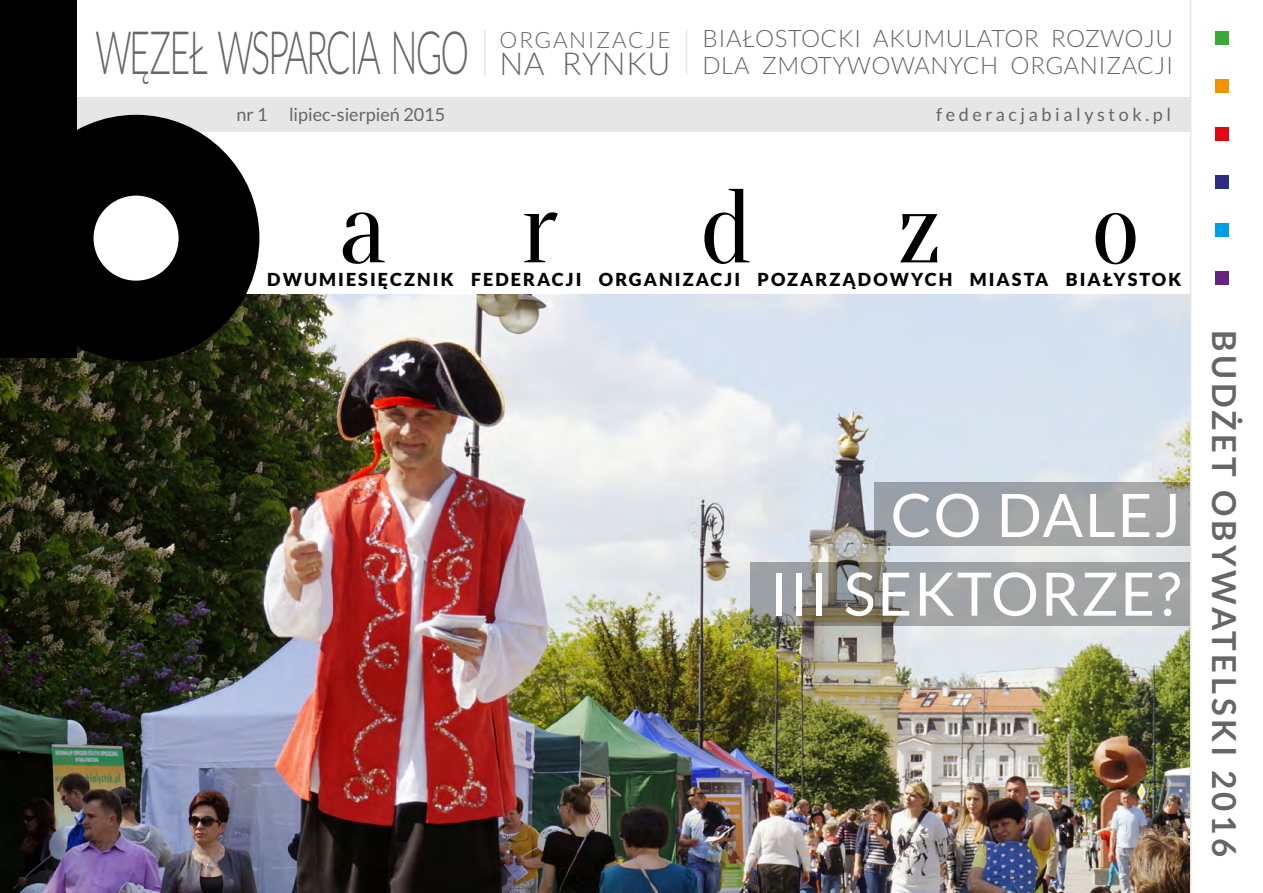
<style>
.page{position:relative;width:1263px;height:893px;background:#fff}
.page>*{position:absolute;margin:0;border:0;box-sizing:border-box;transform-origin:0 0}
.t1{font:105px "Oranienbaum";color:#000}
.t2{font:60px/78.8px "Lato";letter-spacing:.03em;color:#fff;text-align:right}
.t3{font:300 59.7px "Lato";letter-spacing:-.06em;color:#666;scale:.6 1}
.t4{font:700 33px "Lato";letter-spacing:.11em;color:#666}
.t5{font:300 31.5px "Lato";letter-spacing:.02em;color:#666}
.t6{font:300 24px/27px "Lato";letter-spacing:.02em;color:#666}
.t7{font:300 22.5px "Lato";letter-spacing:.075em;color:#666}
.t8{font:700 18px "Lato";letter-spacing:.115em;color:#000}
.t9{font:18px "Lato";color:#666}
.t10{font:18px "Lato";letter-spacing:.19em;color:#666}
</style>
<div class="page">
<img style="left:0;top:293px;width:1190px;height:600px">
<div style="left:874px;top:482px;width:317px;height:64px;background:#a1a3a7"></div>
<svg style="left:750px;top:562px;width:440px;height:64px;background:#989a98"></svg>
<div style="left:77px;top:98px;width:1114px;height:34px;background:#e6e6e6"></div>
<div style="left:13px;top:115px;width:246px;height:246px;background:#000;border-radius:50%"></div>
<div style="left:0;top:0;width:77px;height:357px;background:#000"></div>
<div style="left:94px;top:196px;width:85px;height:85px;background:#fff;border-radius:50%"></div>
<div style="left:1216px;top:127px;width:13px;height:14px;background:#e30613"></div>
<div style="left:1216px;top:175px;width:13px;height:14px;background:#2d2e83"></div>
<div style="left:1216px;top:79px;width:13px;height:14px;background:#f39200"></div>
<div style="left:1216px;top:31px;width:13px;height:14px;background:#3aaa35"></div>
<div style="left:1216px;top:223px;width:13px;height:14px;background:#009fe3"></div>
<div style="left:1216px;top:271px;width:13px;height:14px;background:#662383"></div>
<hr style="left:1190px;top:0;width:1px;height:893px;background:#e6e6e6">
<hr style="left:686px;top:29px;width:1px;height:46px;background:#e6e6e6">
<hr style="left:484px;top:30px;width:1px;height:46px;background:#e6e6e6">
<h3 class="t3" style="left:96px;top:21px;width:624px">WĘZEŁ WSPARCIA NGO</h3>
<p class="t7" style="left:500px;top:28px;width:173px">ORGANIZACJE</p>
<h3 class="t5" style="left:500px;top:46px;width:173px">NA RYNKU</h3>
<h3 class="t6" style="left:702px;top:25px;width:472px">BIAŁOSTOCKI AKUMULATOR ROZWOJU<br>DLA ZMOTYWOWANYCH ORGANIZACJI</h3>
<p class="t9" style="left:236px;top:105px;width:210px">nr 1 lipiec-sierpień 2015</p>
<p class="t10" style="left:936px;top:105px;width:237px">federacjabialystok.pl</p>
<h1 class="t1" style="left:338px;top:168px;width:50px">a</h1>
<h1 class="t1" style="left:520px;top:168px;width:39px">r</h1>
<h1 class="t1" style="left:700px;top:168px;width:54px">d</h1>
<h1 class="t1" style="left:896px;top:168px;width:47px">z</h1>
<h1 class="t1" style="left:1091px;top:169px;width:51px">o</h1>
<p class="t8" style="left:267px;top:269px;width:915px">DWUMIESIĘCZNIK FEDERACJI ORGANIZACJI POZARZĄDOWYCH MIASTA BIAŁYSTOK</p>
<h2 class="t2" style="left:770px;top:475px;width:413px">CO DALEJ<br>III SEKTORZE?</h2>
<h3 class="t4" style="left:1243px;top:330px;width:528px;rotate:90deg">BUDŻET OBYWATELSKI 2016</h3>
</div>
